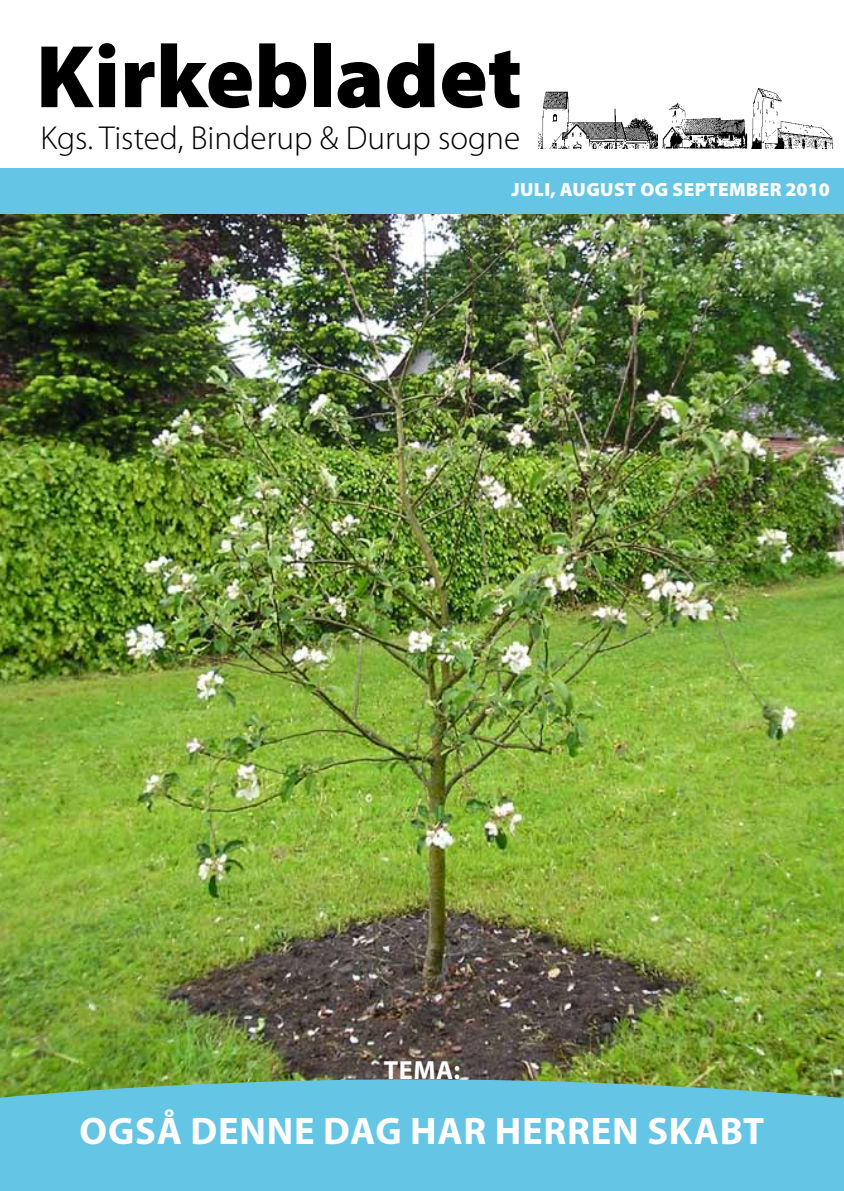
<style>
.page{position:relative;width:844px;height:1191px;background:#fff}
.page>*{position:absolute;margin:0;border:0;box-sizing:border-box;transform-origin:0 0}
.t1{font:900 89.77px "Myriad Pro";color:#000}
.t2{font:700 38.5px "Myriad Pro";letter-spacing:.02em;color:#fff}
.t3{font:300 33.25px "Myriad Pro";color:#000}
.t4{font:700 26.25px "Myriad Pro";color:#fff}
.t5{font:900 19.25px "Myriad Pro";letter-spacing:.02em;color:#fff}
</style>
<div class="page">
<img style="left:0;top:213px;width:843px;height:866px">
<img style="left:538px;top:91px;width:119px;height:57px">
<img style="left:751px;top:88px;width:81px;height:60px">
<img style="left:662px;top:102px;width:85px;height:46px">
<div style="left:0;top:1079px;width:843px;height:112px;background:#65c5e4"></div>
<div style="left:0;top:168px;width:843px;height:45px;background:#65c5e4"></div>
<h1 class="t1" style="left:36px;top:17px;width:487px">KIRKEBLADET</h1>
<p class="t3" style="left:41px;top:118px;width:481px">Kgs. Tisted, Binderup &amp; Durup sogne</p>
<p class="t5" style="left:511px;top:179px;width:320px">JULI, AUGUST OG SEPTEMBER 2010</p>
<p class="t4" style="left:384px;top:1053px;width:78px">TEMA:</p>
<p class="t2" style="left:80px;top:1106px;width:686px">OGSÅ DENNE DAG HAR HERREN SKABT</p>
</div>
